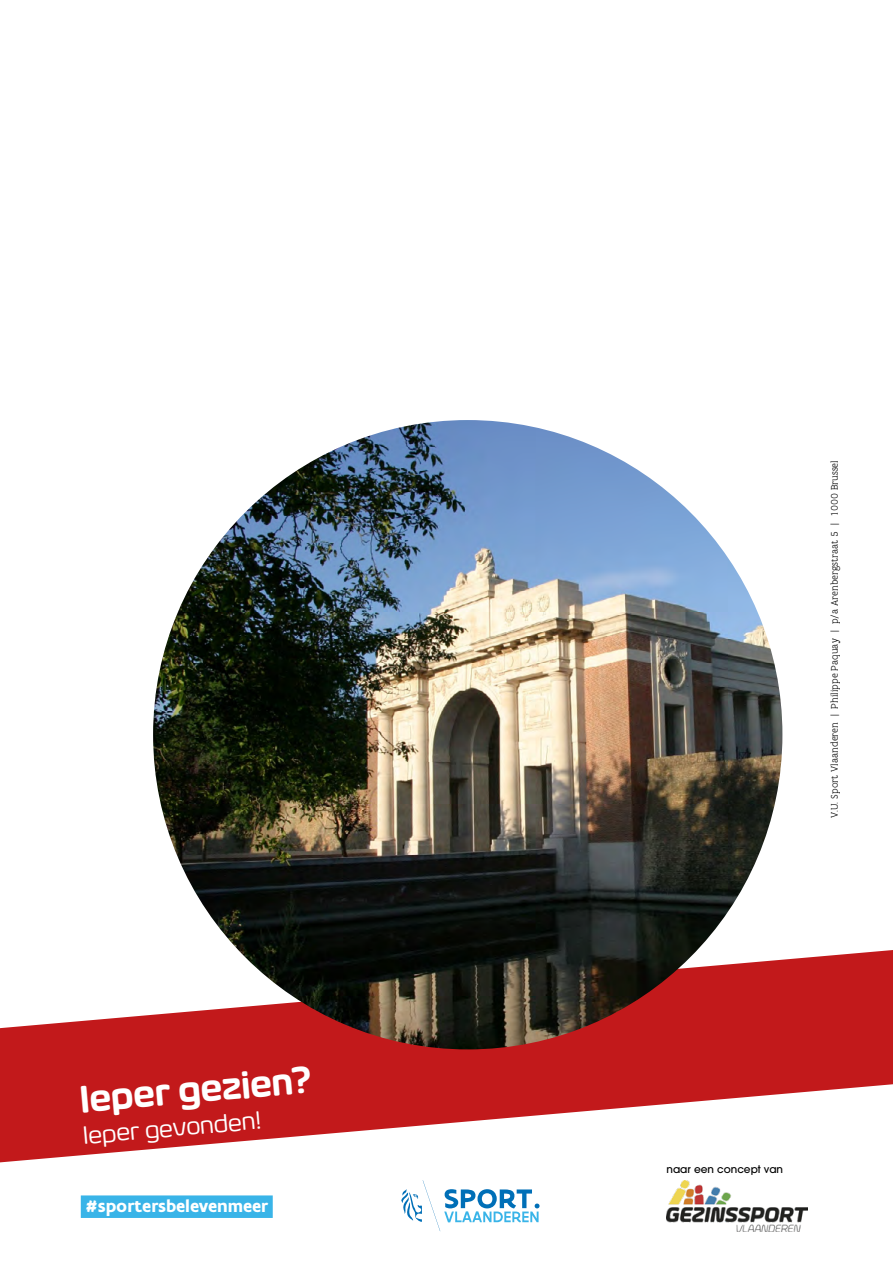
<style>
.page{position:relative;width:893px;height:1263px;background:#fff}
.page>*{position:absolute;margin:0;border:0;box-sizing:border-box;transform-origin:0 0}
.t1{font:600 39px "Eurosoft";color:#fff}
.t2{font:25.5px "Eurosoft";color:#fff}
.t3{font:700 18px "Flanders Art Sans";color:#fff}
.t4{font:500 10.5px "ITC Avant Garde Pro";color:#000}
.Hoofdtitel{font:300 10.2px "Flanders Art Serif";color:#000}
</style>
<div class="page">
<svg style="left:0;top:950px;width:893px;height:212px;fill:#c2191b"></svg>
<img style="left:153px;top:420px;width:629px;height:629px;border-radius:315px">
<svg style="left:401px;top:1180px;width:139px;height:51px"></svg>
<div style="left:81px;top:1195px;width:192px;height:23px;background:#39b4e8"></div>
<img style="left:666px;top:1180px;width:142px;height:51px">
<p class="t1" style="left:78px;top:1077px;width:234px;rotate:-5deg">Ieper gezien?</p>
<p class="t2" style="left:82px;top:1121px;width:180px;rotate:-5deg">Ieper gevonden!</p>
<p class="t3" style="left:85px;top:1195px;width:185px">#sportersbelevenmeer</p>
<p class="Hoofdtitel" style="left:828px;top:818px;width:359px;rotate:-90deg">V.U. Sport Vlaanderen | Philippe Paquay | p/a Arenbergstraat 5 | 1000 Brussel</p>
<p class="t4" style="left:666px;top:1163px;width:118px">naar een concept van</p>
</div>
